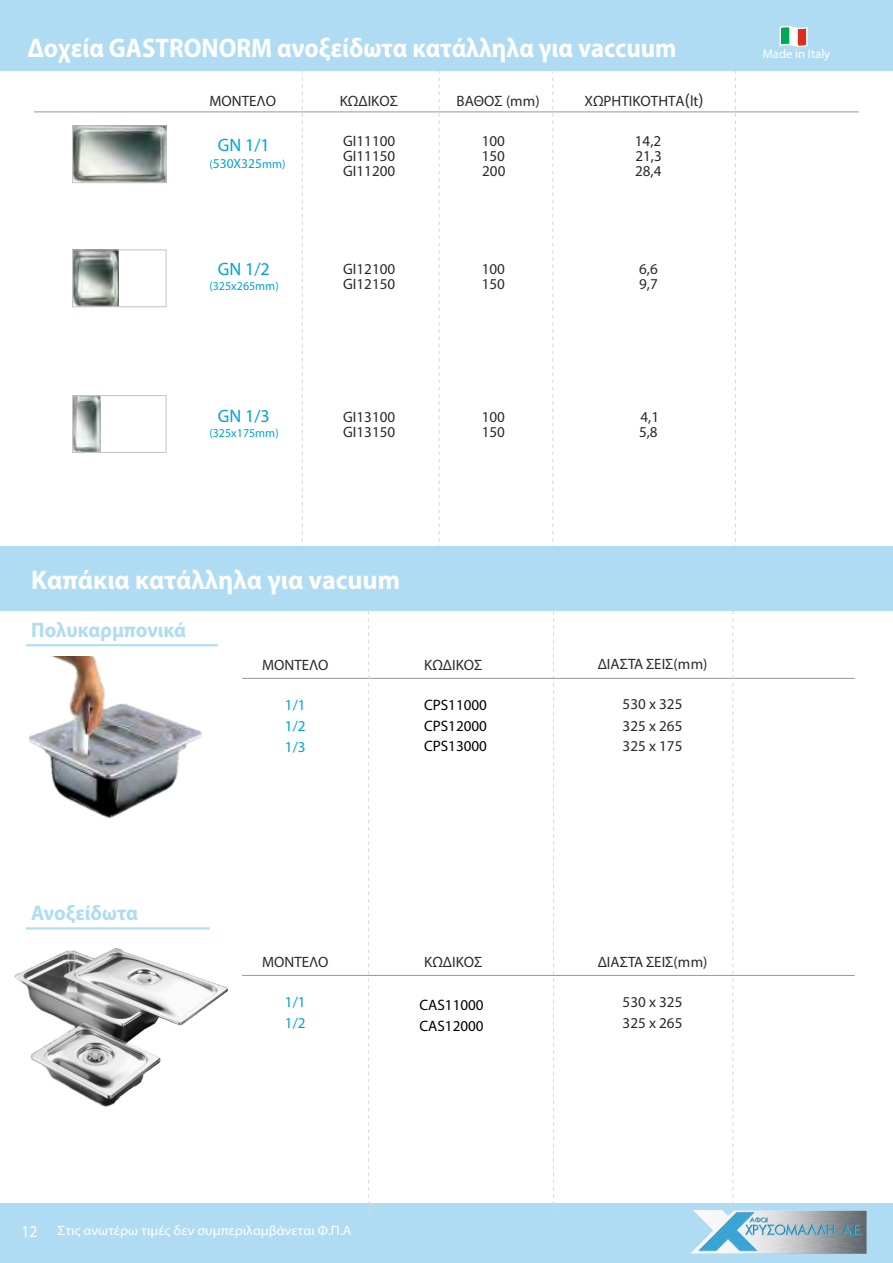
<style>
.page{position:relative;width:893px;height:1263px;background:#fff}
.page>*{position:absolute;margin:0;border:0;box-sizing:border-box;transform-origin:0 0}
.t1{font:700 27px "Myriad Pro";color:#fff;scale:.92 1}
.t2{font:700 27px "Myriad Pro";color:#fff;scale:.96 1}
.t3{font:700 21px "Myriad Pro";color:#afdcf2;scale:.96 1}
.t4{font:18px "Myriad Pro";color:#00a3d4}
.t5{font:15.15px/15.1px "Myriad Pro";color:#2b2929}
.t6{font:15.15px/20.7px "Myriad Pro";color:#000;text-align:justify}
.t7{font:15.15px/21.1px "Myriad Pro";color:#00a3d4;text-align:justify}
.t8{font:15px "Myriad Pro";color:#2b2929}
.t9{font:13.5px "Myriad Pro";color:#fff;scale:1.06 1}
.t10{font:13.5px "Myriad Pro";color:#00a3d4}
.t11{font:12.6px "Myriad Pro";color:#fff}
.t12{font:12px "Myriad Pro";color:#00a3d4}
.s1{font-size:18px}
.s2{font-size:12px}
.s3{font-size:16.5px}
</style>
<div class="page">
<svg style="left:439px;top:71px;width:1px;height:476px"></svg>
<svg style="left:302px;top:71px;width:1px;height:476px"></svg>
<div style="left:0;top:1203px;width:893px;height:60px;background:#afdcf2"></div>
<hr style="left:34px;top:111px;width:825px;height:1px;background:#9e9e9e">
<div style="left:0;top:0;width:893px;height:71px;background:#afdcf2"></div>
<svg style="left:779px;top:26px;width:29px;height:21px"></svg>
<img style="left:690px;top:1210px;width:176px;height:44px">
<img style="left:74px;top:251px;width:45px;height:54px">
<div style="left:72px;top:249px;width:95px;height:58px;border:1px solid #c4c7c7"></div>
<img style="left:74px;top:397px;width:27px;height:54px">
<div style="left:72px;top:395px;width:95px;height:58px;border:1px solid #c4c7c7"></div>
<img style="left:74px;top:127px;width:91px;height:54px">
<div style="left:72px;top:125px;width:95px;height:58px;border:1px solid #c4c7c7"></div>
<img style="left:29px;top:657px;width:173px;height:160px">
<svg style="left:552px;top:70px;width:2px;height:1142px"></svg>
<hr style="left:242px;top:678px;width:613px;height:1px;background:#9e9e9e">
<svg style="left:368px;top:611px;width:1px;height:601px"></svg>
<svg style="left:732px;top:71px;width:4px;height:1143px"></svg>
<hr style="left:26px;top:644px;width:192px;height:2px;background:#afdcf2">
<hr style="left:26px;top:927px;width:184px;height:2px;background:#afdcf2">
<hr style="left:242px;top:975px;width:613px;height:1px;background:#9e9e9e">
<img style="left:15px;top:949px;width:213px;height:157px">
<div style="left:0;top:547px;width:893px;height:64px;background:#afdcf2"></div>
<h1 class="t1" style="left:28px;top:37px;width:707px">Δοχεία GASTRONORM ανοξείδωτα κατάλληλα για vaccuum</h1>
<p class="t8" style="left:210px;top:95px;width:68px">ΜΟΝΤΕΛΟ</p>
<p class="t8" style="left:340px;top:95px;width:60px">ΚΩΔΙΚΟΣ</p>
<p class="t8" style="left:457px;top:95px;width:84px">ΒΑΘΟΣ (mm)</p>
<p class="t8" style="left:584px;top:95px;width:121px">ΧΩΡΗΤΙΚΟΤΗΤΑ<span class="s1">(</span>lt<span class="s1">)</span></p>
<p class="t4" style="left:218px;top:138px;width:53px">GN 1/1</p>
<p class="t10" style="left:209px;top:158px;width:78px"><span class="s2">(</span>530X325<span class="s2">mm)</span></p>
<p class="t5" style="left:343px;top:135px;width:54px;text-align:justify">GI11100<br>GI11150<br>GI11200</p>
<p class="t5" style="left:482px;top:135px;width:25px;text-align:justify">100<br>150<br>200</p>
<p class="t5" style="left:635px;top:135px;width:28px;text-align:justify">14,2<br>21,3<br>28,4</p>
<p class="t4" style="left:218px;top:261px;width:53px">GN 1/2</p>
<p class="t12" style="left:209px;top:281px;width:71px">(325x265mm)</p>
<p class="t5" style="left:343px;top:263px;width:54px">GI12100<br>GI12150</p>
<p class="t5" style="left:482px;top:263px;width:25px">100<br>150</p>
<p class="t5" style="left:639px;top:263px;width:20px">6,6<br>9,7</p>
<p class="t4" style="left:218px;top:409px;width:53px">GN 1/3</p>
<p class="t12" style="left:209px;top:428px;width:71px">(325x175mm)</p>
<p class="t5" style="left:343px;top:410px;width:54px">GI13100<br>GI13150</p>
<p class="t5" style="left:482px;top:410px;width:25px">100<br>150</p>
<p class="t5" style="left:639px;top:410px;width:21px">4,1<br>5,8</p>
<h1 class="t2" style="left:31px;top:569px;width:386px">Καπάκια κατάλληλα για vacuum</h1>
<h2 class="t3" style="left:31px;top:621px;width:163px">Πολυκαρμπονικά</h2>
<p class="t8" style="left:262px;top:659px;width:68px">ΜΟΝΤΕΛΟ</p>
<p class="t8" style="left:424px;top:659px;width:60px">ΚΩΔΙΚΟΣ</p>
<p class="t7" style="left:285px;top:695px;width:22px">1/1<br>1/2<br>1/3</p>
<p class="t6" style="left:424px;top:695px;width:64px">CPS11000<br>CPS12000<br>CPS13000</p>
<p class="t8" style="left:598px;top:658px;width:111px">ΔΙΑΣΤΑ ΣΕΙΣ(mm)</p>
<p class="t5" style="left:623px;top:695px;width:61px;line-height:21.1px">530 x 325<br>325 x 265</p>
<p class="t5" style="left:623px;top:739px;width:61px">325 x 175</p>
<p class="t11" style="left:763px;top:48px;width:69px">Made in Italy</p>
<h2 class="t3" style="left:31px;top:904px;width:112px">Ανοξείδωτα</h2>
<p class="t8" style="left:262px;top:956px;width:68px">ΜΟΝΤΕΛΟ</p>
<p class="t8" style="left:424px;top:956px;width:60px">ΚΩΔΙΚΟΣ</p>
<p class="t8" style="left:598px;top:955px;width:111px">ΔΙΑΣΤΑ ΣΕΙΣ(mm)</p>
<p class="t7" style="left:285px;top:992px;width:22px">1/1<br>1/2</p>
<p class="t6" style="left:420px;top:995px;width:66px;line-height:21.1px">CAS11000<br>CAS12000</p>
<p class="t5" style="left:623px;top:992px;width:61px;line-height:21.1px">530 x 325<br>325 x 265</p>
<p class="t9" style="left:21px;top:1225px;width:313px"><span class="s3">12</span> Στις ανωτέρω τιμές δεν συμπεριλαμβάνεται Φ.Π.Α</p>
</div>
